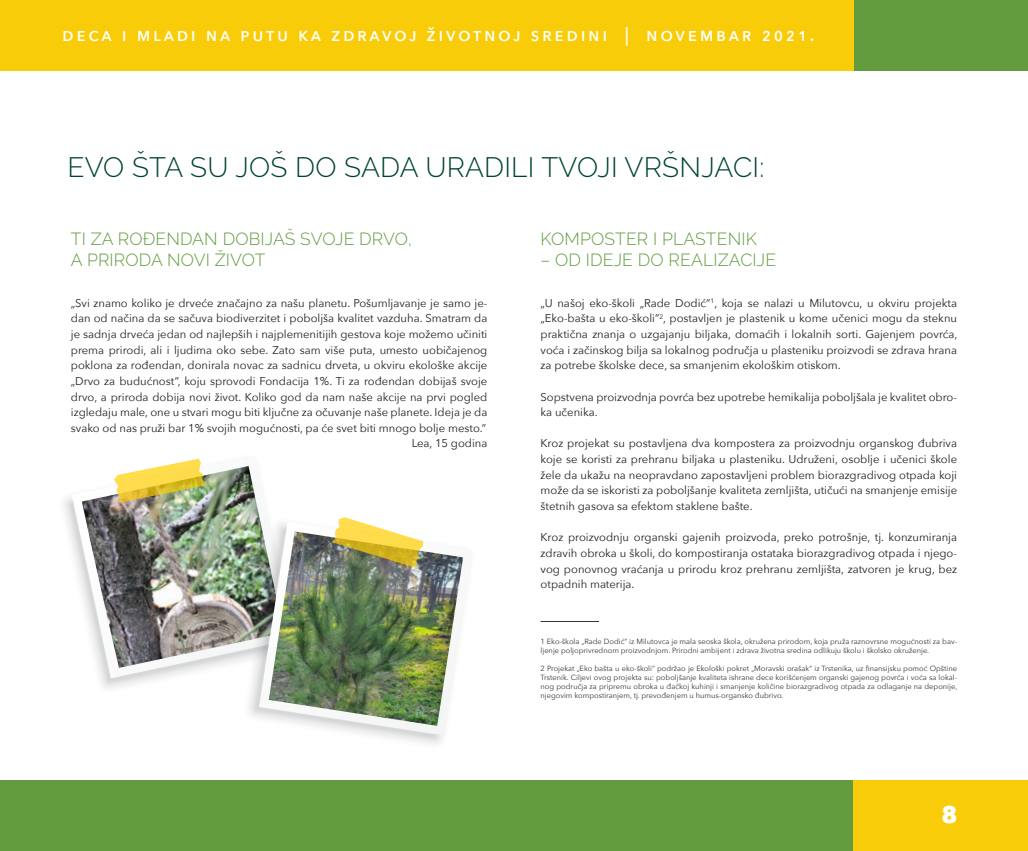
<style>
.page{position:relative;width:1028px;height:851px;background:#fff}
.page>*{position:absolute;margin:0;border:0;box-sizing:border-box;transform-origin:0 0}
.t1{font:700 30px "Avenir Next";color:#fff}
.t2{font:300 28px "Raleway";letter-spacing:.01em;color:#00452b}
.t3{font:500 18.75px "Avenir Next";letter-spacing:.14em;color:#fff}
.t4{font:300 17.5px/21px "Raleway";letter-spacing:.01em;color:#629c3e}
.t5{font:11.25px/15.6px "Avenir Next";color:#231f20;text-align:justify}
.t6{font:7.5px/9px "Avenir Next";color:#373835}
</style>
<div class="page">
<div style="left:0;top:0;width:1028px;height:71px;background:#629c3e"></div>
<div style="left:0;top:0;width:853px;height:71px;background:#fece08"></div>
<div style="left:0;top:780px;width:1028px;height:70px;background:#629c3e"></div>
<div style="left:853px;top:780px;width:175px;height:70px;background:#fece08"></div>
<svg style="left:64px;top:496px;width:96px;height:193px"></svg>
<img style="left:72px;top:466px;width:188px;height:212px">
<img style="left:243px;top:517px;width:201px;height:227px">
<img style="left:259px;top:521px;width:205px;height:214px">
<svg style="left:332px;top:517px;width:91px;height:51px"></svg>
<img style="left:114px;top:458px;width:92px;height:44px">
<hr style="left:540px;top:621px;width:59px;height:1px;background:#373835">
<h3 class="t3" style="left:62px;top:19px;width:754px">deca i mladi na putu ka zdravoj životnoj sredini | novembar 2021.</h3>
<h2 class="t2" style="left:67px;top:150px;width:698px">EVO ŠTA SU JOŠ DO SADA URADILI TVOJI VRŠNJACI:</h2>
<h3 class="t4" style="left:71px;top:228px;width:342px">TI ZA ROĐENDAN DOBIJAŠ SVOJE DRVO,<br>A PRIRODA NOVI ŽIVOT</h3>
<p class="t5" style="left:71px;top:294px;width:418px;text-align:right">„Svi znamo koliko je drveće značajno za našu planetu. Pošumljavanje je samo je&shy;dan od načina da se sačuva biodiverzitet i poboljša kvalitet vazduha. Smatram da je sadnja drveća jedan od najlepših i najplemenitijih gestova koje možemo učiniti prema prirodi, ali i ljudima oko sebe. Zato sam više puta, umesto uobičajenog poklona za rođendan, donirala novac za sadnicu drveta, u okviru ekološke akcije „Drvo za budućnost”, koju sprovodi Fondacija 1%. Ti za rođendan dobijaš svoje drvo, a priroda dobija novi život. Koliko god da nam naše akcije na prvi pogled izgledaju male, one u stvari mogu biti ključne za očuvanje naše planete. Ideja je da svako od nas pruži bar 1% svojih mogućnosti, pa će svet biti mnogo bolje mesto.” Lea, 15 godina</p>
<h3 class="t4" style="left:540px;top:228px;width:218px">KOMPOSTER I PLASTENIK</h3>
<h3 class="t4" style="left:540px;top:249px;width:237px">– OD IDEJE DO REALIZACIJE</h3>
<p class="t5" style="left:540px;top:294px;width:418px">„U našoj eko-školi „Rade Dodić”<sup>1</sup>, koja se nalazi u Milutovcu, u okviru projekta „Eko-bašta u eko-školi”<sup>2</sup>, postavljen je plastenik u kome učenici mogu da steknu praktična znanja o uzgajanju biljaka, domaćih i lokalnih sorti. Gajenjem povrća, voća i začinskog bilja sa lokalnog područja u plasteniku proizvodi se zdrava hrana za potrebe školske dece, sa smanjenim ekološkim otiskom.</p>
<p class="t5" style="left:540px;top:388px;width:418px">Sopstvena proizvodnja povrća bez upotrebe hemikalija poboljšala je kvalitet obro&shy;ka učenika.</p>
<p class="t5" style="left:540px;top:435px;width:418px">Kroz projekat su postavljena dva kompostera za proizvodnju organskog đubriva koje se koristi za prehranu biljaka u plasteniku. Udruženi, osoblje i učenici škole žele da ukažu na neopravdano zapostavljeni problem biorazgradivog otpada koji može da se iskoristi za poboljšanje kvaliteta zemljišta, utičući na smanjenje emisije štetnih gasova sa efektom staklene bašte.</p>
<p class="t5" style="left:540px;top:529px;width:418px">Kroz proizvodnju organski gajenih proizvoda, preko potrošnje, tj. konzumiranja zdravih obroka u školi, do kompostiranja ostataka biorazgradivog otpada i njego&shy;vog ponovnog vraćanja u prirodu kroz prehranu zemljišta, zatvoren je krug, bez otpadnih materija.</p>
<p class="t6" style="left:540px;top:636px;width:418px">1 Eko-škola „Rade Dodić” iz Milutovca je mala seoska škola, okružena prirodom, koja pruža raznovrsne mogućnosti za bav&shy;ljenje poljoprivrednom proizvodnjom. Prirodni ambijent i zdrava životna sredina odlikuju školu i školsko okruženje.</p>
<p class="t6" style="left:540px;top:663px;width:418px;text-align:justify">2 Projekat „Eko bašta u eko-školi” podržao je Ekološki pokret „Moravski orašak” iz Trstenika, uz finansijsku pomoć Opštine Trstenik. Ciljevi ovog projekta su: poboljšanje kvaliteta ishrane dece korišćenjem organski gajenog povrća i voća sa lokal&shy;nog područja za pripremu obroka u đačkoj kuhinji i smanjenje količine biorazgradivog otpada za odlaganje na deponije, njegovim kompostiranjem, tj. prevođenjem u humus-organsko đubrivo.</p>
<h1 class="t1" style="left:941px;top:786px;width:19px">8</h1>
</div>
